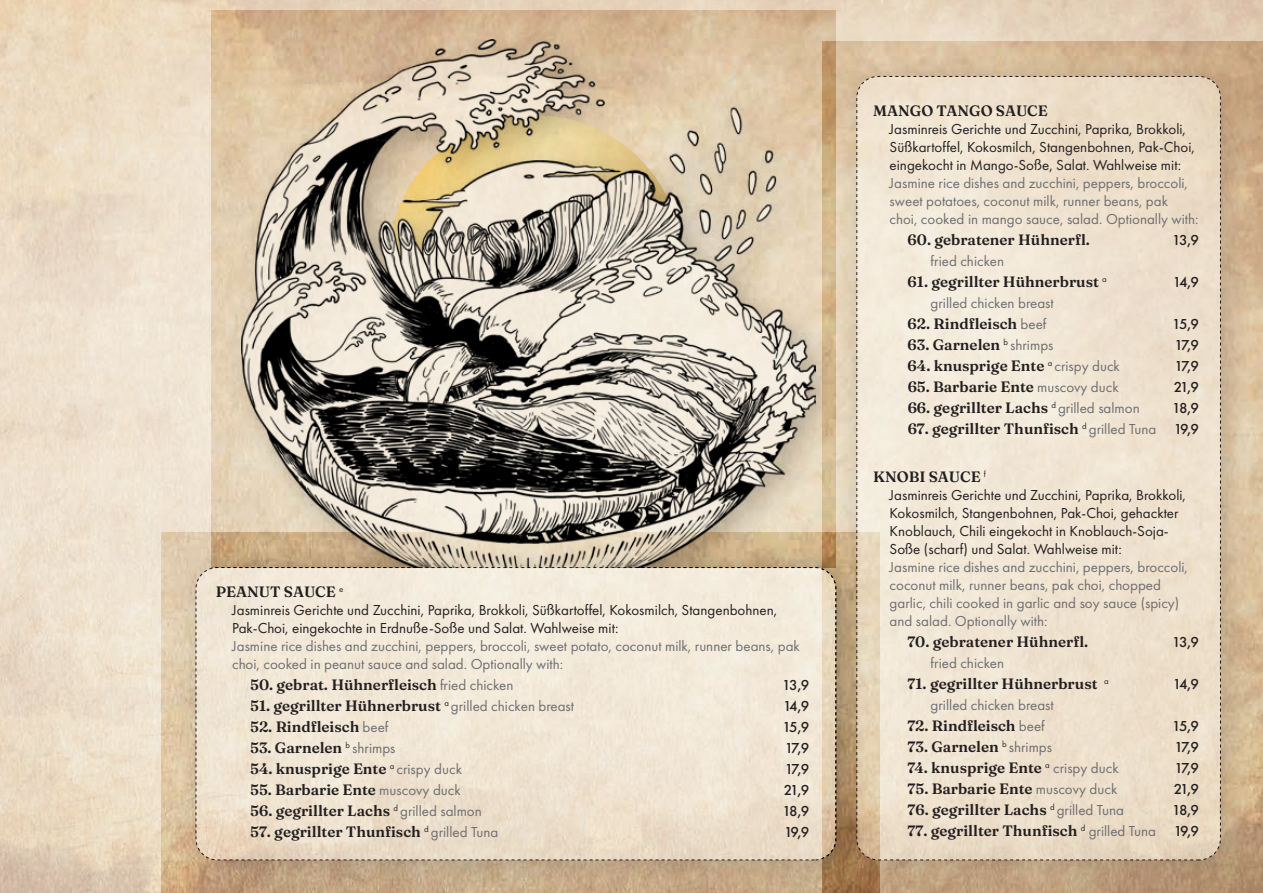
<style>
.page{position:relative;width:1263px;height:893px;background:#fff}
.page>*{position:absolute;margin:0;border:0;box-sizing:border-box;transform-origin:0 0}
.t1{font:900 15px "Fraunces 9 pt";color:#231f20}
.t2{font:15px/18px "Futura PT";color:#6d6e71}
.t3{font:15px/18px "Futura PT";color:#231f20}
.t4{font:500 15px "Futura PT";letter-spacing:-.14em;color:#231f20}
.s1{font-family:"Futura PT";font-weight:400;color:#6d6e71}
.s2{font-family:"Futura PT";font-weight:500}
</style>
<div class="page">
<img style="left:161px;top:533px;width:661px;height:360px">
<div style="left:196px;top:568px;width:640px;height:292px;background:linear-gradient(to bottom,#f5eee0,#ebddc9);border-radius:21px"></div>
<img style="left:822px;top:42px;width:441px;height:851px">
<svg style="left:857px;top:76px;width:363px;height:784px;background:#eee2cf"></svg>
<img style="left:211px;top:10px;width:625px;height:558px">
<img style="left:242px;top:40px;width:573px;height:528px">
<p class="t1" style="left:216px;top:580px;width:129px">PEANUT SAUCE <sup>e</sup></p>
<p class="t3" style="left:232px;top:601px;width:547px">Jasminreis Gerichte und Zucchini, Paprika, Brokkoli, Süßkartoffel, Kokosmilch, Stangenbohnen,<br>Pak-Choi, eingekochte in Erdnuße-Soße und Salat. Wahlweise mit:</p>
<p class="t2" style="left:232px;top:637px;width:569px">Jasmine rice dishes and zucchini, peppers, broccoli, sweet potato, coconut milk, runner beans, pak choi, cooked in peanut sauce and salad. Optionally with:</p>
<p class="t1" style="left:250px;top:673px;width:265px">50. gebrat. Hühnerfleisch <span class="s1">fried chicken</span></p>
<p class="t4" style="left:782px;top:676px;width:28px">13,9</p>
<p class="t1" style="left:250px;top:694px;width:325px">51. gegrillter Hühnerbrust <sup>a</sup> <span class="s1">grilled chicken breast</span></p>
<p class="t4" style="left:783px;top:697px;width:28px">14,9</p>
<p class="t1" style="left:250px;top:715px;width:140px">52. Rindfleisch <span class="s1">beef</span></p>
<p class="t4" style="left:782px;top:718px;width:28px">15,9</p>
<p class="t1" style="left:250px;top:736px;width:147px">53. Garnelen <sup>b</sup> <span class="s1">shrimps</span></p>
<p class="t4" style="left:785px;top:739px;width:26px">17,9</p>
<p class="t1" style="left:250px;top:757px;width:213px">54. knusprige Ente <sup>a</sup> <span class="s1">crispy duck</span></p>
<p class="t4" style="left:785px;top:760px;width:26px">17,9</p>
<p class="t1" style="left:250px;top:778px;width:212px">55. Barbarie Ente <span class="s1">muscovy duck</span></p>
<p class="t4" style="left:784px;top:781px;width:27px">21,9</p>
<p class="t1" style="left:250px;top:799px;width:233px">56. gegrillter Lachs <sup>d</sup> <span class="s1">grilled salmon</span></p>
<p class="t4" style="left:782px;top:802px;width:28px">18,9</p>
<p class="t1" style="left:250px;top:820px;width:250px">57. gegrillter Thunfisch <sup>d</sup> <span class="s1">grilled Tuna</span></p>
<p class="t4" style="left:784px;top:823px;width:27px">19,9</p>
<p class="t1" style="left:873px;top:99px;width:176px">MANGO TANGO SAUCE</p>
<p class="t3" style="left:890px;top:120px;width:307px">Jasminreis Gerichte und Zucchini, Paprika, Brokkoli,<br>Süßkartoffel, Kokosmilch, Stangenbohnen, Pak-Choi, eingekocht in Mango-Soße, Salat. Wahlweise mit:</p>
<p class="t2" style="left:890px;top:174px;width:310px">Jasmine rice dishes and zucchini, peppers, broccoli, sweet potatoes, coconut milk, runner beans, pak choi, cooked in mango sauce, salad. Optionally with:</p>
<p class="t1" style="left:908px;top:228px;width:184px">60. gebratener Hühnerfl.</p>
<p class="t4" style="left:1172px;top:231px;width:28px">13,9</p>
<p class="t2" style="left:931px;top:252px;width:75px">fried chicken</p>
<p class="t1" style="left:908px;top:270px;width:201px">61. gegrillter Hühnerbrust <sup>a</sup></p>
<p class="t4" style="left:1173px;top:273px;width:28px">14,9</p>
<p class="t2" style="left:931px;top:294px;width:125px">grilled chicken breast</p>
<p class="t1" style="left:908px;top:312px;width:140px">62. Rindfleisch <span class="s1">beef</span></p>
<p class="t4" style="left:1172px;top:315px;width:28px">15,9</p>
<p class="t1" style="left:908px;top:333px;width:147px">63. Garnelen <sup>b</sup> <span class="s1">shrimps</span></p>
<p class="t4" style="left:1174px;top:336px;width:26px">17,9</p>
<p class="t1" style="left:908px;top:354px;width:214px">64. knusprige Ente <sup>a</sup> <span class="s1">crispy duck</span></p>
<p class="t4" style="left:1174px;top:357px;width:26px">17,9</p>
<p class="t1" style="left:908px;top:375px;width:213px">65. Barbarie Ente <span class="s1">muscovy duck</span></p>
<p class="t4" style="left:1174px;top:378px;width:27px">21,9</p>
<p class="t1" style="left:908px;top:396px;width:234px">66. gegrillter Lachs <sup>d</sup> <span class="s1">grilled salmon</span></p>
<p class="t4" style="left:1172px;top:399px;width:28px">18,9</p>
<p class="t1" style="left:908px;top:417px;width:293px">67. gegrillter Thunfisch <sup>d</sup> <span class="s1">grilled Tuna</span> <span class="s2">19,9</span></p>
<p class="t1" style="left:873px;top:465px;width:114px">KNOBI SAUCE <sup>f</sup></p>
<p class="t3" style="left:890px;top:486px;width:298px">Jasminreis Gerichte und Zucchini, Paprika, Brokkoli, Kokosmilch, Stangenbohnen, Pak-Choi, gehackter Knoblauch, Chili eingekocht in Knoblauch-Soja-Soße (scharf) und Salat. Wahlweise mit:</p>
<p class="t2" style="left:890px;top:558px;width:300px">Jasmine rice dishes and zucchini, peppers, broccoli, coconut milk, runner beans, pak choi, chopped garlic, chili cooked in garlic and soy sauce (spicy) and salad. Optionally with:</p>
<p class="t1" style="left:908px;top:630px;width:182px">70. gebratener Hühnerfl.</p>
<p class="t4" style="left:1172px;top:633px;width:28px">13,9</p>
<p class="t2" style="left:931px;top:654px;width:75px">fried chicken</p>
<p class="t1" style="left:908px;top:672px;width:203px">71. gegrillter Hühnerbrust <sup>a</sup></p>
<p class="t4" style="left:1173px;top:675px;width:28px">14,9</p>
<p class="t2" style="left:931px;top:696px;width:125px">grilled chicken breast</p>
<p class="t1" style="left:908px;top:714px;width:139px">72. Rindfleisch <span class="s1">beef</span></p>
<p class="t4" style="left:1172px;top:717px;width:28px">15,9</p>
<p class="t1" style="left:908px;top:735px;width:146px">73. Garnelen <sup>b</sup> <span class="s1">shrimps</span></p>
<p class="t4" style="left:1174px;top:738px;width:26px">17,9</p>
<p class="t1" style="left:908px;top:756px;width:213px">74. knusprige Ente <sup>a</sup> <span class="s1">crispy duck</span></p>
<p class="t4" style="left:1174px;top:759px;width:26px">17,9</p>
<p class="t1" style="left:908px;top:777px;width:211px">75. Barbarie Ente <span class="s1">muscovy duck</span></p>
<p class="t4" style="left:1174px;top:780px;width:27px">21,9</p>
<p class="t1" style="left:908px;top:798px;width:218px">76. gegrillter Lachs <sup>d</sup> <span class="s1">grilled Tuna</span></p>
<p class="t4" style="left:1172px;top:801px;width:28px">18,9</p>
<p class="t1" style="left:908px;top:819px;width:293px">77. gegrillter Thunfisch <sup>d</sup> <span class="s1">grilled Tuna</span> <span class="s2">19,9</span></p>
</div>
